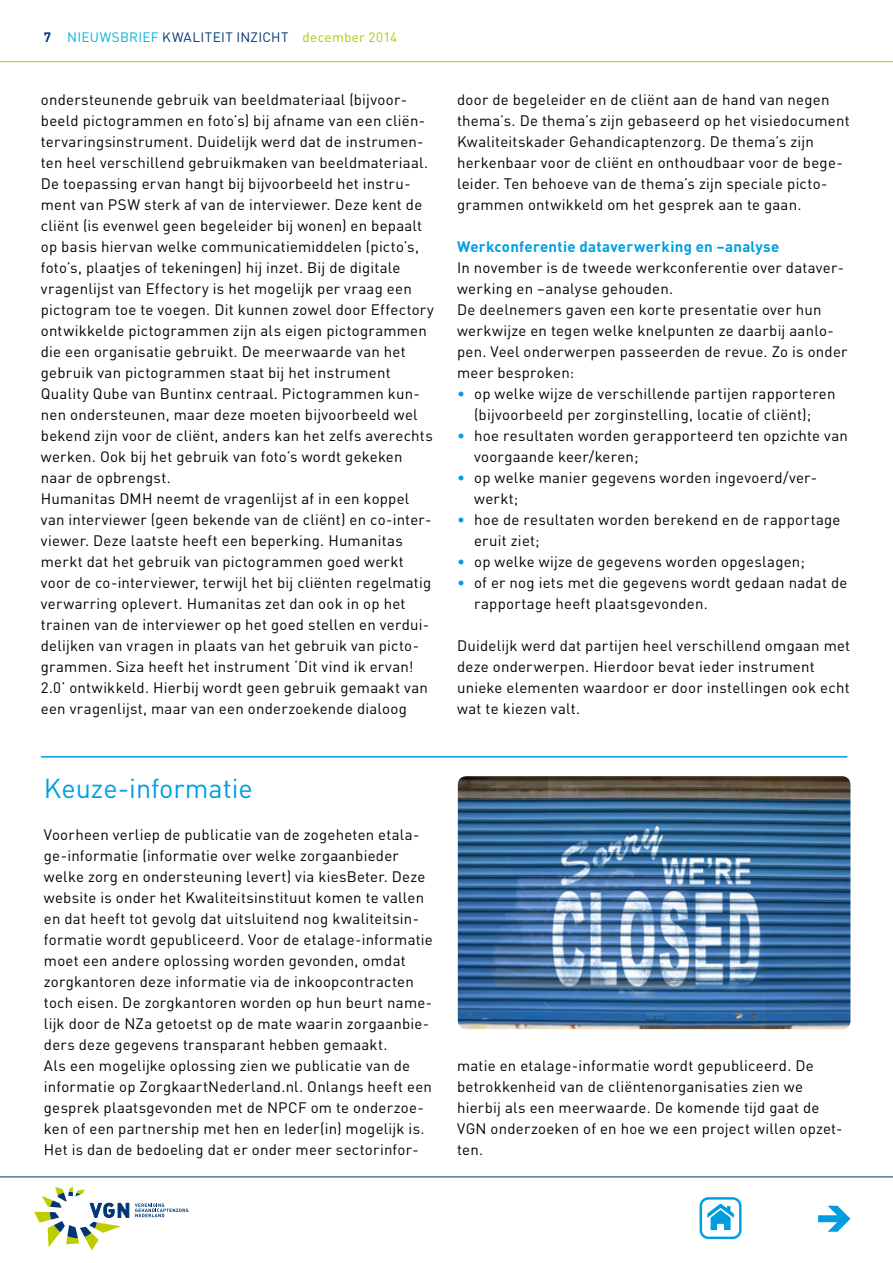
<style>
.page{position:relative;width:893px;height:1263px;background:#fff}
.page>*{position:absolute;margin:0;border:0;box-sizing:border-box;transform-origin:0 0}
.t1{font:27px "DIN";color:#009ee0}
.t2{font:15px/21px "DIN";letter-spacing:.015em;color:#000}
.t3{font:700 15px "DIN";letter-spacing:.015em;color:#009ee0}
.t4{font:13.5px "DIN";letter-spacing:.025em;color:#003772}
.s1{font-weight:700}
.s2{color:#00b4de}
.s3{color:#b1c800}
.s4{color:#009ee0}
</style>
<div class="page">
<svg style="left:135px;top:1203px;width:53px;height:14px"></svg>
<svg style="left:34px;top:1187px;width:95px;height:63px"></svg>
<hr style="left:0;top:1176px;width:893px;height:1px;background:#003772">
<hr style="left:0;top:61px;width:893px;height:1px;background:#b1c800">
<svg style="left:700px;top:1197px;width:41px;height:42px"></svg>
<svg style="left:818px;top:1206px;width:32px;height:26px"></svg>
<hr style="left:41px;top:756px;width:806px;height:2px;background:#009ee0">
<img style="left:458px;top:776px;width:392px;height:253px">
<p class="t4" style="left:44px;top:29px;width:355px"><span class="s1">7</span> <span class="s2">Nieuwsbrief</span> KWALITEIT I NZICHT <span class="s3">december 2014</span></p>
<p class="t2" style="left:41px;top:89px;width:389px">ondersteunende gebruik van beeldmateriaal (bijvoor&shy;beeld pictogrammen en foto’s) bij afname van een cliën&shy;tervaringsinstrument. Duidelijk werd dat de instrumen&shy;ten heel verschillend gebruikmaken van beeldmateriaal.<br>De toepassing ervan hangt bij bijvoorbeeld het instru&shy;ment van PSW</p>
<p class="t2" style="left:41px;top:194px;width:395px;text-indent:103px">sterk af van de interviewer. Deze kent de cliënt (is evenwel geen begeleider bij wonen) en bepaalt op basis hiervan welke communicatiemiddelen (picto’s, foto’s, plaatjes of tekeningen) hij inzet. Bij de digitale vragenlijst van Effectory is het mogelijk per vraag een pictogram toe te voegen. Dit kunnen zowel door Effectory ontwikkelde pictogrammen zijn als eigen pictogrammen die een organisatie gebruikt. De meerwaarde van het gebruik van pictogrammen staat bij het instrument Quality Qube van Buntinx centraal. Pictogrammen kun&shy;nen ondersteunen, maar deze moeten bijvoorbeeld wel bekend zijn voor de cliënt, anders kan het zelfs averechts werken. Ook bij het gebruik van foto’s wordt gekeken naar de opbrengst.<br>Humanitas DMH neemt de vragenlijst af in een koppel van interviewer (geen bekende van de cliënt) en co-inter&shy;viewer. Deze laatste heeft een beperking. Humanitas merkt dat het gebruik van pictogrammen goed werkt voor de co-interviewer, terwijl het bij cliënten regelmatig verwarring oplevert. Humanitas zet dan ook in op het trainen van de interviewer op het goed stellen en verdui&shy;delijken van vragen in plaats van het gebruik van picto&shy;grammen. Siza heeft het instrument ‘Dit vind ik ervan!<br>2.0’ ontwikkeld. Hierbij wordt geen gebruik gemaakt van een vragenlijst, maar van een onderzoekende dialoog</p>
<p class="t2" style="left:457px;top:89px;width:394px">door de begeleider en de cliënt aan de hand van negen thema’s. De thema’s zijn gebaseerd op het visiedocument Kwaliteitskader Gehandicaptenzorg. De thema’s zijn herkenbaar voor de cliënt en onthoudbaar voor de bege&shy;leider. Ten behoeve van de thema’s zijn speciale picto&shy;grammen ontwikkeld om het gesprek aan te gaan.</p>
<p class="t3" style="left:457px;top:237px;width:324px">Werkconferentie dataverwerking en –analyse</p>
<p class="t2" style="left:457px;top:257px;width:392px">In november is de tweede werkconferentie over dataver&shy;werking en –analyse gehouden.<br>De deelnemers gaven een korte presentatie over hun werkwijze en tegen welke knelpunten ze daarbij aanlo&shy;pen. Veel onderwerpen passeerden de revue. Zo is onder meer besproken:</p>
<p class="t2" style="left:457px;top:383px;width:380px;text-align:center"><span class="s4">•</span> op welke wijze de verschillende partijen rapporteren (bijvoorbeeld per zorginstelling, locatie of cliënt);</p>
<p class="t2" style="left:474px;top:425px;width:375px;text-indent:-17px"><span class="s4">•</span> hoe resultaten worden gerapporteerd ten opzichte van voorgaande keer/keren;</p>
<p class="t2" style="left:474px;top:467px;width:345px;text-indent:-17px"><span class="s4">•</span> op welke manier gegevens worden ingevoerd/ver&shy;werkt;</p>
<p class="t2" style="left:474px;top:509px;width:368px;text-indent:-17px"><span class="s4">•</span> hoe de resultaten worden berekend en de rapportage eruit ziet;</p>
<p class="t2" style="left:457px;top:551px;width:349px"><span class="s4">•</span> op welke wijze de gegevens worden opgeslagen;</p>
<p class="t2" style="left:474px;top:572px;width:375px;text-indent:-17px"><span class="s4">•</span> of er nog iets met die gegevens wordt gedaan nadat de rapportage heeft plaatsgevonden.</p>
<p class="t2" style="left:457px;top:635px;width:395px">Duidelijk werd dat partijen heel verschillend omgaan met deze onderwerpen. Hierdoor bevat ieder instrument unieke elementen waardoor er door instellingen ook echt wat te kiezen valt.</p>
<h1 class="t1" style="left:44px;top:771px;width:210px">Keuze-informatie</h1>
<p class="t2" style="left:44px;top:824px;width:390px">Voorheen verliep de publicatie van de zogeheten etala&shy;ge-informatie (informatie over welke zorgaanbieder welke zorg en ondersteuning levert) via kiesBeter. Deze website is onder het Kwaliteitsinstituut komen te vallen en dat heeft tot gevolg dat uitsluitend nog kwaliteitsin&shy;formatie wordt gepubliceerd. Voor de etalage-informatie moet een andere oplossing worden gevonden, omdat zorgkantoren deze informatie via de inkoopcontracten toch eisen. De zorgkantoren worden op hun beurt name&shy;lijk door de NZa getoetst op de mate waarin zorgaanbie&shy;ders deze gegevens transparant hebben gemaakt.<br>Als een mogelijke oplossing zien we publicatie van de informatie op ZorgkaartNederland.nl. Onlangs heeft een gesprek plaatsgevonden met de NPCF om te onderzoe&shy;ken of een partnership met hen en Ieder(in) mogelijk is.<br>Het is dan de bedoeling dat er onder meer sectorinfor-</p>
<p class="t2" style="left:457px;top:1055px;width:387px">matie en etalage-informatie wordt gepubliceerd. De betrokkenheid van de cliëntenorganisaties zien we hierbij als een meerwaarde. De komende tijd gaat de VGN onderzoeken of en hoe we een project willen opzet&shy;ten.</p>
</div>
